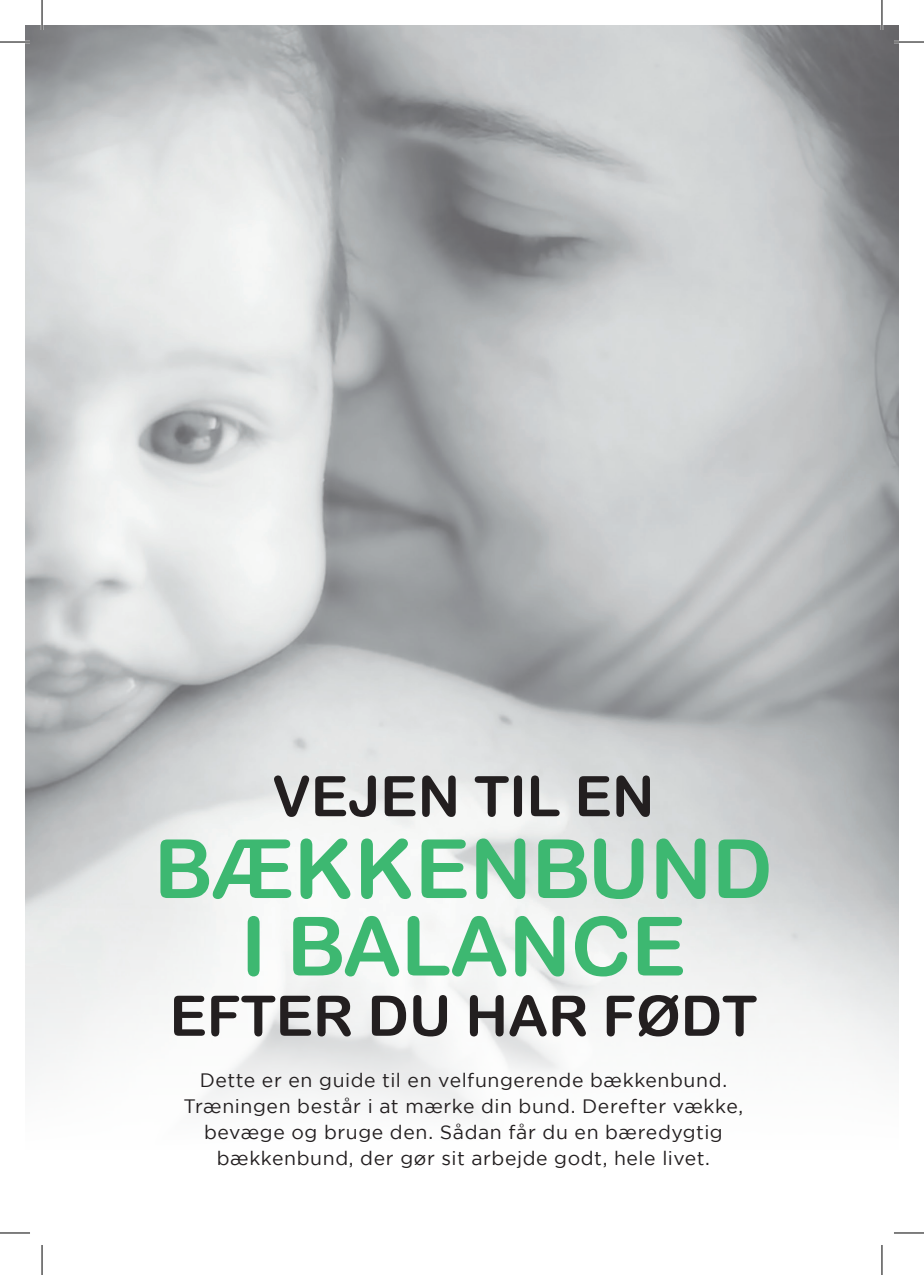
<style>
.page{position:relative;width:924px;height:1275px;background:#fff}
.page>*{position:absolute;margin:0;border:0;box-sizing:border-box;transform-origin:0 0}
.t1{font:81.8px/77.4px "Arial Rounded MT Bold";color:#3db871;text-align:center}
.t2{font:56px "Arial Rounded MT Bold";color:#231f20}
.t3{font:19.4px/25.8px "Gotham";letter-spacing:.03em;color:#231f20;text-align:center}
</style>
<div class="page">
<img style="left:25px;top:25px;width:873px;height:862px">
<svg style="left:25px;top:887px;width:873px;height:363px"></svg>
<hr style="left:0;top:41px;width:30px;height:2px;background:#fff">
<hr style="left:893px;top:41px;width:30px;height:2px;background:#fff">
<hr style="left:0;top:1231px;width:30px;height:3px;background:#fff">
<hr style="left:893px;top:1231px;width:30px;height:3px;background:#fff">
<hr style="left:41px;top:0;width:2px;height:30px;background:#fff">
<hr style="left:41px;top:1245px;width:2px;height:30px;background:#fff">
<hr style="left:880px;top:0;width:2px;height:30px;background:#fff">
<hr style="left:880px;top:1245px;width:2px;height:30px;background:#fff">
<hr style="left:0;top:42px;width:30px;height:1px;background:#000">
<hr style="left:893px;top:42px;width:30px;height:1px;background:#000">
<hr style="left:0;top:1232px;width:30px;height:1px;background:#000">
<hr style="left:893px;top:1232px;width:30px;height:1px;background:#000">
<hr style="left:42px;top:0;width:1px;height:30px;background:#000">
<hr style="left:42px;top:1245px;width:1px;height:30px;background:#000">
<hr style="left:881px;top:0;width:1px;height:30px;background:#000">
<hr style="left:881px;top:1245px;width:1px;height:30px;background:#000">
<h2 class="t2" style="left:272px;top:763px;width:383px">VEJEN TIL EN</h2>
<h1 class="t1" style="left:154px;top:829px;width:619px">BÆKKENBUND<br>I BALANCE</h1>
<h2 class="t2" style="left:169px;top:982px;width:588px">EFTER DU HAR FØDT</h2>
<p class="t3" style="left:183px;top:1067px;width:561px">Dette er en guide til en velfungerende bækkenbund.<br>Træningen består i at mærke din bund. Derefter vække, bevæge og bruge den. Sådan får du en bæredygtig bækkenbund, der gør sit arbejde godt, hele livet.</p>
</div>
